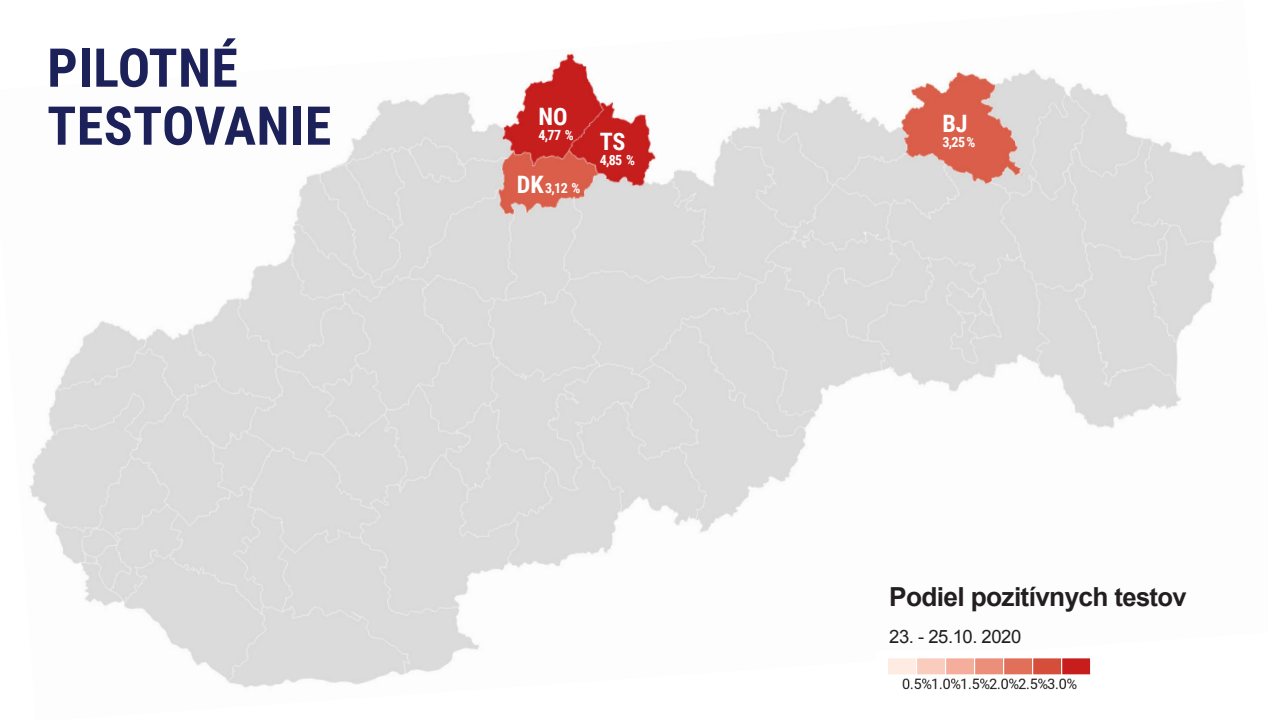
<style>
.page{position:relative;width:1268px;height:720px;background:#fff}
.page>*{position:absolute;margin:0;border:0;box-sizing:border-box;transform-origin:0 0}
.t1{font:700 53.56px "Roboto Condensed";letter-spacing:.01em;color:#1d2159}
.nazov_mesta{font:700 26.24px "Arial";letter-spacing:-.025em;color:#231f20}
.nazov_mesta-2{font:700 24px "Roboto Condensed";color:#fff}
.nazov_mesta-3{font:18.44px "Arial";letter-spacing:-.025em;color:#231f20}
.percento_big{font:700 14px "Roboto Condensed";letter-spacing:-.05em;color:#fff}
.s1{font-size:25.6px}
</style>
<div class="page">
<img style="left:29px;top:53px;width:1216px;height:635px">
<img style="left:876px;top:652px;width:304px;height:38px">
<p class="t1" style="left:47px;top:30px;width:192px">PILOTNÉ</p>
<p class="t1" style="left:47px;top:88px;width:285px">TESTOVANIE</p>
<p class="nazov_mesta-2" style="left:538px;top:99px;width:31px">NO</p>
<p class="percento_big" style="left:538px;top:125px;width:37px">4,77 %</p>
<p class="nazov_mesta-2" style="left:517px;top:167px;width:28px">DK</p>
<p class="percento_big" style="left:545px;top:178px;width:37px">3,12 %</p>
<p class="nazov_mesta-2" style="left:599px;top:125px;width:27px">TS</p>
<p class="percento_big" style="left:599px;top:151px;width:37px">4,85 %</p>
<p class="nazov_mesta-2" style="left:942px;top:107px;width:27px">BJ</p>
<p class="percento_big" style="left:942px;top:132px;width:34px">3,25 %</p>
<p class="nazov_mesta" style="left:889px;top:580px;width:299px">Podiel pozitívnych <span class="s1">testov</span></p>
<p class="nazov_mesta-3" style="left:889px;top:624px;width:133px">23. - 25.10. 2020</p>
</div>
